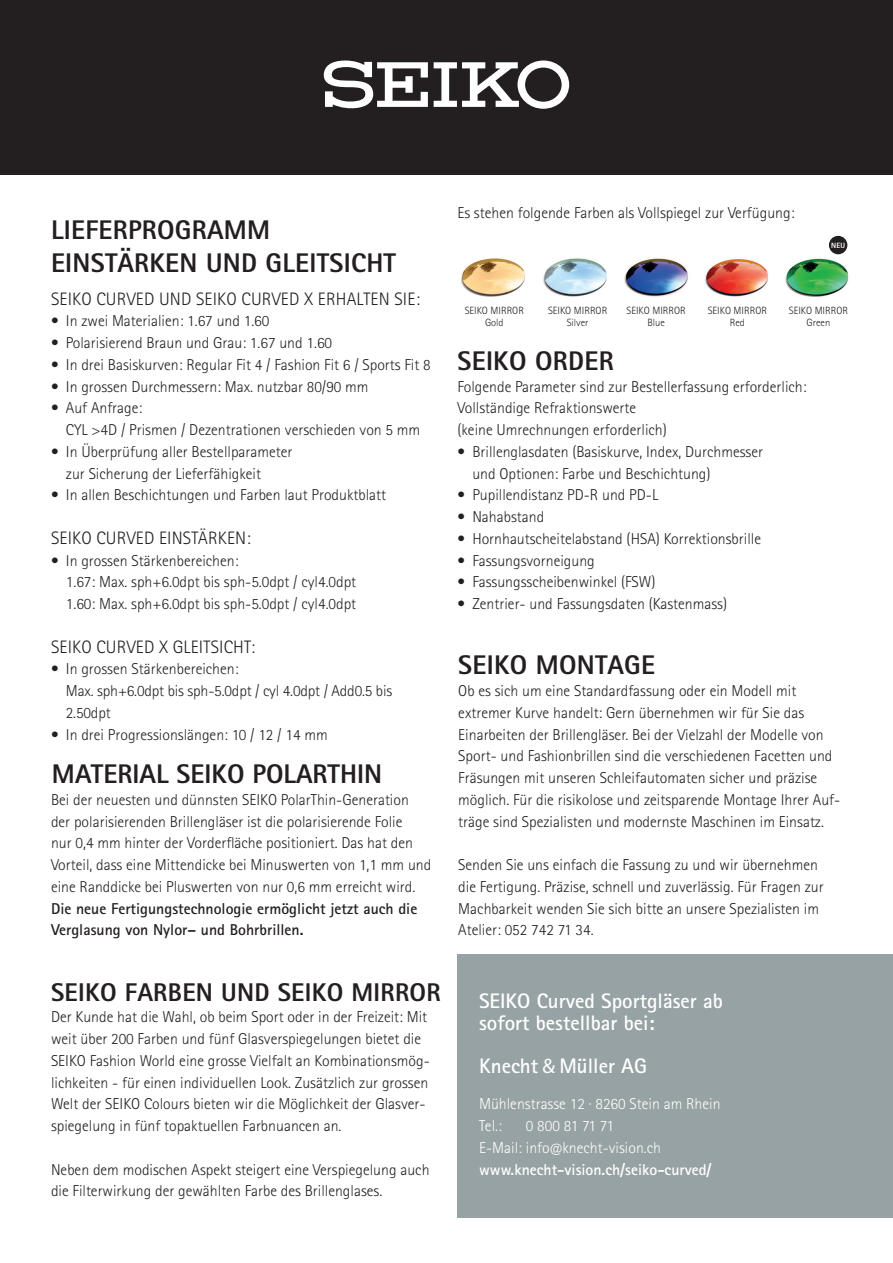
<style>
.page{position:relative;width:893px;height:1263px;background:#fff}
.page>*{position:absolute;margin:0;border:0;box-sizing:border-box;transform-origin:0 0}
.Seiko_Headline_extra{font:800 27px/33px "Rotis Sans Serif Std";letter-spacing:.01em;color:#231f20}
.Seiko_Fliess{font:800 27px "Rotis Sans Serif Std";color:#231f20}
.Seiko_Headline_Rotis{font:800 27px "Rotis Sans Serif Std";letter-spacing:.01em;color:#231f20}
.Seiko_Headline_extra-2{font:800 25.65px "Rotis Sans Serif Std";letter-spacing:.01em;color:#231f20}
.t1{font:700 21px/21.8px "Rotis Sans Serif Std";color:#fff}
.Seiko_Subheadline_Ve{font:300 18px "Rotis Sans Serif Std";letter-spacing:.01em;color:#231f20}
.Seiko_Fliess-2{font:300 15.75px/21.8px "Rotis Sans Serif Std";color:#231f20}
.Seiko_Fliess-3{font:300 15.75px/21.8px "Rotis Sans Serif Std";color:#fff;text-align:center}
.Seiko_Fliess-4{font:700 15.75px "Rotis Sans Serif Std";color:#fff}
.t2{font:300 10.5px/12px "Rotis Sans Serif Std";color:#231f20;text-align:center}
.Seiko_Headline_extra-3{font:800 7.65px "Rotis Sans Serif Std";color:#fff}
.s1{font-weight:700}
.s2{font-family:"Myriad Pro";font-weight:400}
</style>
<div class="page">
<div style="left:457px;top:954px;width:436px;height:264px;background:#97a2a5"></div>
<div style="left:0;top:0;width:893px;height:174px;background:#231f20"></div>
<svg style="left:434px;top:61px;width:135px;height:48px"></svg>
<svg style="left:324px;top:61px;width:104px;height:47px"></svg>
<img style="left:785px;top:253px;width:64px;height:44px">
<img style="left:461px;top:258px;width:65px;height:39px">
<img style="left:543px;top:258px;width:64px;height:39px">
<img style="left:624px;top:258px;width:64px;height:39px">
<img style="left:705px;top:259px;width:64px;height:38px">
<div style="left:829px;top:236px;width:18px;height:18px;background:#231f20;border-radius:50%"></div>
<p class="Seiko_Headline_extra" style="left:51px;top:213px;width:347px">LIEFERPROGRAMM<br>EINSTÄRKEN UND GLEITSICHT</p>
<p class="Seiko_Subheadline_Ve" style="left:51px;top:288px;width:370px">SEIKO CURVED UND SEIKO CURVED X ERHALTEN SIE:</p>
<p class="Seiko_Fliess-2" style="left:51px;top:310px;width:220px">• In zwei Materialien: 1.67 und 1.60</p>
<p class="Seiko_Fliess-2" style="left:51px;top:332px;width:283px">• Polarisierend Braun und Grau: 1.67 und 1.60</p>
<p class="Seiko_Fliess-2" style="left:51px;top:354px;width:381px">• In drei Basiskurven: Regular Fit 4 / Fashion Fit 6 / Sports Fit 8</p>
<p class="Seiko_Fliess-2" style="left:51px;top:376px;width:319px">• In grossen Durchmessern: Max. nutzbar 80/90 mm</p>
<p class="Seiko_Fliess-2" style="left:66px;top:397px;width:356px;text-indent:-15px">• Auf Anfrage:<br>CYL &gt;4D / Prismen / Dezentrationen verschieden von 5 mm</p>
<p class="Seiko_Fliess-2" style="left:66px;top:441px;width:228px;text-indent:-15px">• In Überprüfung aller Bestellparameter zur Sicherung der Lieferfähigkeit</p>
<p class="Seiko_Fliess-2" style="left:51px;top:484px;width:337px">• In allen Beschichtungen und Farben laut Produktblatt</p>
<p class="Seiko_Subheadline_Ve" style="left:51px;top:527px;width:201px">SEIKO CURVED EINSTÄRKEN:</p>
<p class="Seiko_Fliess-2" style="left:66px;top:550px;width:292px;text-indent:-15px">• In grossen Stärkenbereichen:<br>1.67: Max. sph+6.0dpt bis sph-5.0dpt / cyl4.0dpt<br>1.60: Max. sph+6.0dpt bis sph-5.0dpt / cyl4.0dpt</p>
<p class="Seiko_Subheadline_Ve" style="left:51px;top:636px;width:206px">SEIKO CURVED X GLEITSICHT:</p>
<p class="Seiko_Fliess-2" style="left:66px;top:658px;width:328px;text-indent:-15px">• In grossen Stärkenbereichen:<br>Max. sph+6.0dpt bis sph-5.0dpt / cyl 4.0dpt / Add0.5 bis<br>2.50dpt</p>
<p class="Seiko_Fliess-2" style="left:51px;top:724px;width:278px">• In drei Progressionslängen: 10 / 12 / 14 mm</p>
<p class="Seiko_Fliess" style="left:52px;top:757px;width:332px">MATERIAL SEIKO POLARTHIN</p>
<p class="Seiko_Fliess-2" style="left:51px;top:789px;width:382px">Bei der neuesten und dünnsten SEIKO PolarThin-Generation der polarisierenden Brillengläser ist die polarisierende Folie<br>nur 0,4 mm hinter der Vorderfläche positioniert. Das hat den Vorteil, dass eine Mittendicke bei Minuswerten von 1,1 mm und eine Randdicke bei Pluswerten von nur 0,6 mm erreicht wird.<br><span class="s1">Die neue Fertigungstechnologie ermöglicht jetzt auch die Verglasung von Nylor– und Bohrbrillen.</span></p>
<p class="Seiko_Fliess-2" style="left:457px;top:202px;width:339px">Es stehen folgende Farben als Vollspiegel zur Verfügung:</p>
<p class="Seiko_Headline_extra-3" style="left:831px;top:240px;width:15px">NEU</p>
<p class="t2" style="left:465px;top:304px;width:61px">SEIKO MIRROR</p>
<p class="t2" style="left:485px;top:316px;width:20px">Gold</p>
<p class="t2" style="left:548px;top:304px;width:61px">SEIKO MIRROR</p>
<p class="t2" style="left:567px;top:316px;width:23px">Silver</p>
<p class="t2" style="left:627px;top:304px;width:61px">SEIKO MIRROR</p>
<p class="t2" style="left:647px;top:316px;width:19px">Blue</p>
<p class="t2" style="left:708px;top:304px;width:61px">SEIKO MIRROR</p>
<p class="t2" style="left:730px;top:316px;width:17px">Red</p>
<p class="t2" style="left:789px;top:304px;width:61px">SEIKO MIRROR<br>Green</p>
<p class="Seiko_Headline_Rotis" style="left:457px;top:343px;width:158px">SEIKO ORDER</p>
<p class="Seiko_Fliess-2" style="left:457px;top:376px;width:351px">Folgende Parameter sind zur Bestellerfassung erforderlich:<br>Vollständige Refraktionswerte<br>(keine Umrechnungen erforderlich)</p>
<p class="Seiko_Fliess-2" style="left:472px;top:441px;width:292px;text-indent:-15px">• Brillenglasdaten (Basiskurve, Index, Durchmesser und Optionen: Farbe und Beschichtung)</p>
<p class="Seiko_Fliess-2" style="left:457px;top:484px;width:202px">• Pupillendistanz PD-R und PD-L</p>
<p class="Seiko_Fliess-2" style="left:457px;top:506px;width:88px">• Nahabstand</p>
<p class="Seiko_Fliess-2" style="left:457px;top:528px;width:305px">• Hornhautscheitelabstand (HSA) Korrektionsbrille</p>
<p class="Seiko_Fliess-2" style="left:457px;top:550px;width:139px">• Fassungsvorneigung</p>
<p class="Seiko_Fliess-2" style="left:457px;top:571px;width:199px">• Fassungsscheibenwinkel (FSW)</p>
<p class="Seiko_Fliess-2" style="left:457px;top:593px;width:271px">• Zentrier- und Fassungsdaten (Kastenmass)</p>
<p class="Seiko_Headline_extra" style="left:458px;top:648px;width:198px">SEIKO MONTAGE</p>
<p class="Seiko_Fliess-2" style="left:458px;top:680px;width:383px">Ob es sich um eine Standardfassung oder ein Modell mit extremer Kurve handelt: Gern übernehmen wir für Sie das Einarbeiten der Brillengläser. Bei der Vielzahl der Modelle von Sport- und Fashionbrillen sind die verschiedenen Facetten und Fräsungen mit unseren Schleifautomaten sicher und präzise möglich. Für die risikolose und zeitsparende Montage Ihrer Auf&shy;träge sind Spezialisten und modernste Maschinen im Einsatz.</p>
<p class="Seiko_Fliess-2" style="left:458px;top:854px;width:367px">Senden Sie uns einfach die Fassung zu und wir übernehmen die Fertigung. Präzise, schnell und zuverlässig. Für Fragen zur Machbarkeit wenden Sie sich bitte an unsere Spezialisten im Atelier: 052 742 71 34.</p>
<p class="Seiko_Headline_extra-2" style="left:51px;top:975px;width:391px">SEIKO FARBEN UND SEIKO MIRROR</p>
<p class="Seiko_Fliess-2" style="left:51px;top:1006px;width:380px">Der Kunde hat die Wahl, ob beim Sport oder in der Freizeit: Mit weit über 200 Farben und fünf Glasverspiegelungen bietet die SEIKO Fashion World eine grosse Vielfalt an Kombinationsmög&shy;lichkeiten - für einen individuellen Look. Zusätzlich zur grossen Welt der SEIKO Colours bieten wir die Möglichkeit der Glasver&shy;spiegelung in fünf topaktuellen Farbnuancen an.</p>
<p class="Seiko_Fliess-2" style="left:51px;top:1159px;width:380px">Neben dem modischen Aspekt steigert eine Verspiegelung auch die Filterwirkung der gewählten Farbe des Brillenglases.</p>
<p class="t1" style="left:479px;top:990px;width:245px">SEIKO Curved Sportgläser ab sofort bestellbar bei:</p>
<p class="t1" style="left:479px;top:1055px;width:169px">Knecht <span class="s2">&amp;</span> Müller AG</p>
<p class="Seiko_Fliess-3" style="left:479px;top:1093px;width:243px">Mühlenstrasse 12 · 8260 Stein am Rhein</p>
<p class="Seiko_Fliess-3" style="left:479px;top:1115px;width:24px">Tel.:</p>
<p class="Seiko_Fliess-3" style="left:479px;top:1115px;width:183px">0 800 81 71 71<br>E-Mail: info@knecht-vision.ch</p>
<p class="Seiko_Fliess-4" style="left:479px;top:1159px;width:234px">www.knecht-vision.ch/seiko-curved/</p>
</div>
